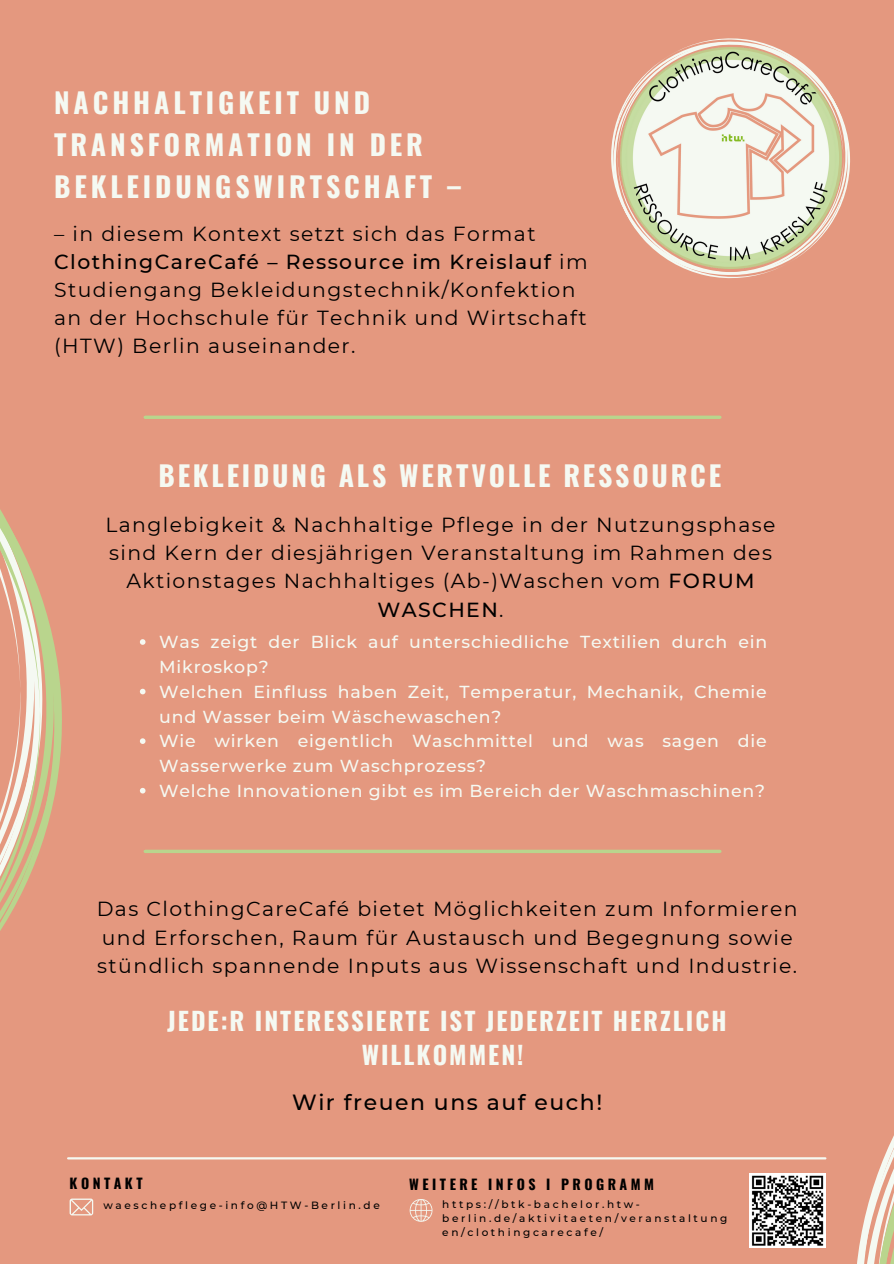
<style>
.page{position:relative;width:894px;height:1264px;background:#fff}
.page>*{position:absolute;margin:0;border:0;box-sizing:border-box;transform-origin:0 0}
.t1{font:700 27.9px/41.7px "Oswald";letter-spacing:.14em;color:#f5f9f2}
.t2{font:700 27.9px "Oswald";letter-spacing:.1em;color:#f5f9f2}
.t3{font:700 24.9px/33.8px "Oswald";letter-spacing:.08em;color:#f5f9f2;text-align:center}
.t4{font:500 21.9px "Montserrat";letter-spacing:.07em;color:#000}
.t5{font:20.4px/28.2px "Montserrat";letter-spacing:.07em;color:#000}
.t6{font:500 17.4px/24.8px "Montserrat";letter-spacing:.045em;color:#f5f9f2}
.t7{font:700 13.95px "Oswald";letter-spacing:.25em;color:#000}
.t8{font:500 10.5px/14px "Montserrat";letter-spacing:.25em;color:#000}
.s1{font-weight:500}
</style>
<div class="page">
<div style="left:0;top:0;width:893px;height:1263px;background:#e4987f"></div>
<svg style="left:0;top:509px;width:62px;height:422px"></svg>
<svg style="left:145px;top:415px;width:574px;height:4px;background:#bfcb8a"></svg>
<svg style="left:140px;top:639px;width:5px;height:6px"></svg>
<svg style="left:140px;top:688px;width:5px;height:6px"></svg>
<svg style="left:140px;top:738px;width:5px;height:6px"></svg>
<svg style="left:140px;top:787px;width:5px;height:6px"></svg>
<svg style="left:612px;top:41px;width:238px;height:238px"></svg>
<svg style="left:409px;top:1199px;width:24px;height:23px"></svg>
<hr style="left:68px;top:1157px;width:757px;height:2px;background:#f5f9f2">
<svg style="left:145px;top:849px;width:574px;height:4px;background:#c0ca8a"></svg>
<svg style="left:857px;top:1137px;width:36px;height:126px"></svg>
<svg style="left:70px;top:1198px;width:23px;height:17px"></svg>
<img style="left:749px;top:1173px;width:76px;height:74px">
<p class="t1" style="left:54px;top:81px;width:408px">NACHHALTIGKEIT UND<br>TRANSFORMATION IN DER<br>BEKLEIDUNGSWIRTSCHAFT –</p>
<p class="t5" style="left:54px;top:219px;width:535px">– in diesem Kontext setzt sich das Format <span class="s1">ClothingCareCafé – Ressource im Kreislauf</span> im Studiengang Bekleidungstechnik/Konfektion an der Hochschule für Technik und Wirtschaft (HTW) Berlin auseinander.</p>
<p class="t2" style="left:158px;top:453px;width:564px">BEKLEIDUNG ALS WERTVOLLE RESSOURCE</p>
<p class="t5" style="left:105px;top:510px;width:671px;text-align:center">Langlebigkeit &amp; Nachhaltige Pflege in der Nutzungsphase sind Kern der diesjährigen Veranstaltung im Rahmen des Aktionstages Nachhaltiges (Ab-)Waschen vom <span class="s1">FORUM WASCHEN</span>.</p>
<p class="t6" style="left:159px;top:629px;width:609px">Was zeigt der Blick auf unterschiedliche Textilien durch ein<br>Mikroskop?</p>
<p class="t6" style="left:159px;top:679px;width:608px">Welchen Einfluss haben Zeit, Temperatur, Mechanik, Chemie und Wasser beim Wäschewaschen?</p>
<p class="t6" style="left:159px;top:728px;width:608px">Wie wirken eigentlich Waschmittel und was sagen die<br>Wasserwerke zum Waschprozess?</p>
<p class="t6" style="left:159px;top:778px;width:607px">Welche Innovationen gibt es im Bereich der Waschmaschinen?</p>
<p class="t5" style="left:97px;top:895px;width:702px">Das ClothingCareCafé bietet Möglichkeiten zum Informieren und Erforschen, Raum für Austausch und Begegnung sowie stündlich spannende Inputs aus Wissenschaft und Industrie.</p>
<p class="t3" style="left:167px;top:1003px;width:560px">JEDE:R INTERESSIERTE IST JEDERZEIT HERZLICH<br>WILLKOMMEN!</p>
<p class="t4" style="left:292px;top:1089px;width:311px">Wir freuen uns auf euch!</p>
<p class="t7" style="left:70px;top:1172px;width:75px">KONTAKT</p>
<p class="t8" style="left:103px;top:1198px;width:278px">waeschepflege-info@HTW-Berlin.de</p>
<p class="t7" style="left:409px;top:1173px;width:246px">WEITERE INFOS I PROGRAMM</p>
<p class="t8" style="left:442px;top:1197px;width:286px">https://btk-bachelor.htw&shy;berlin.de/aktivitaeten/veranstaltung en/clothingcarecafe/</p>
</div>
